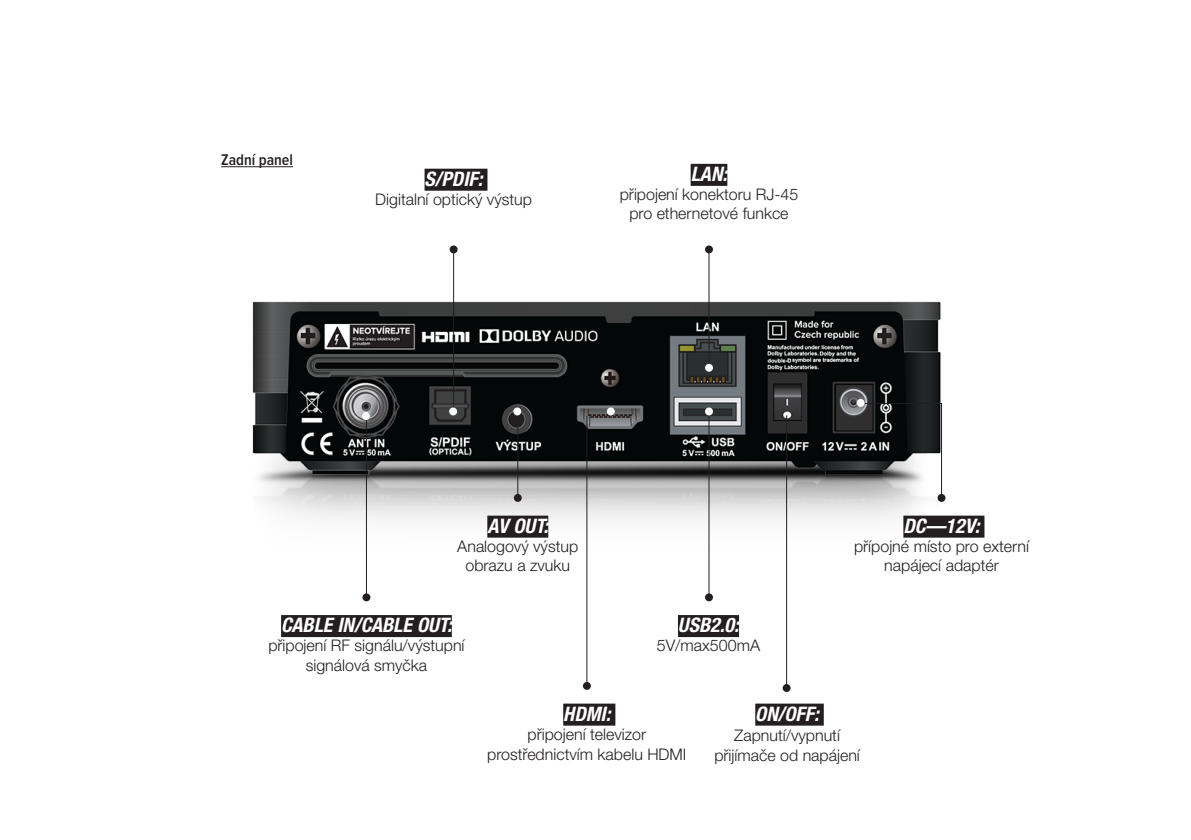
<style>
.page{position:relative;width:1191px;height:840px;background:#fff}
.page>*{position:absolute;margin:0;border:0;box-sizing:border-box;transform-origin:0 0}
.t1{font:italic 700 condensed 20px "Helvetica Neue LT Pro";color:#fff}
.t2{font:300 16px/20px "Helvetica Neue LT Pro";color:#231f20;text-align:center}
.t3{font:600 16px "Proxima Nova Cond";color:#231f20}
</style>
<div class="page">
<img style="left:252px;top:289px;width:706px;height:290px">
<hr style="left:860px;top:402px;width:82px;height:1px;background:#231f20">
<hr style="left:221px;top:166px;width:72px;height:1px;background:#231f20">
<div style="left:678px;top:614px;width:61px;height:22px;background:#231f20"></div>
<div style="left:690px;top:164px;width:37px;height:22px;background:#231f20"></div>
<div style="left:903px;top:515px;width:81px;height:22px;background:#231f20"></div>
<div style="left:563px;top:703px;width:52px;height:22px;background:#231f20"></div>
<div style="left:755px;top:703px;width:68px;height:22px;background:#231f20"></div>
<div style="left:281px;top:614px;width:171px;height:22px;background:#231f20"></div>
<div style="left:487px;top:515px;width:61px;height:22px;background:#231f20"></div>
<div style="left:424px;top:168px;width:63px;height:22px;background:#231f20"></div>
<hr style="left:708px;top:411px;width:1px;height:186px;background:#231f20">
<hr style="left:786px;top:415px;width:1px;height:272px;background:#231f20">
<hr style="left:941px;top:403px;width:1px;height:94px;background:#231f20">
<hr style="left:586px;top:415px;width:1px;height:270px;background:#231f20">
<hr style="left:366px;top:420px;width:1px;height:177px;background:#231f20">
<hr style="left:517px;top:422px;width:1px;height:75px;background:#231f20">
<hr style="left:453px;top:249px;width:1px;height:166px;background:#231f20">
<hr style="left:708px;top:249px;width:1px;height:118px;background:#231f20">
<div style="left:705px;top:593px;width:8px;height:8px;background:#231f20;border-radius:50%"></div>
<svg style="left:782px;top:683px;width:8px;height:8px"></svg>
<svg style="left:937px;top:493px;width:8px;height:8px"></svg>
<div style="left:583px;top:681px;width:8px;height:8px;background:#231f20;border-radius:50%"></div>
<div style="left:362px;top:593px;width:8px;height:8px;background:#231f20;border-radius:50%"></div>
<div style="left:514px;top:493px;width:8px;height:8px;background:#231f20;border-radius:50%"></div>
<div style="left:449px;top:245px;width:8px;height:8px;background:#231f20;border-radius:50%"></div>
<div style="left:705px;top:245px;width:8px;height:8px;background:#231f20;border-radius:50%"></div>
<div style="left:705px;top:363px;width:8px;height:8px;background:#fff;border-radius:50%"></div>
<div style="left:705px;top:407px;width:8px;height:8px;background:#fff;border-radius:50%"></div>
<div style="left:607px;top:407px;width:8px;height:8px;background:#fff;border-radius:50%"></div>
<div style="left:513px;top:407px;width:8px;height:8px;background:#fff;border-radius:50%"></div>
<div style="left:449px;top:407px;width:8px;height:8px;background:#fff;border-radius:50%"></div>
<div style="left:362px;top:412px;width:8px;height:8px;background:#fff;border-radius:50%"></div>
<div style="left:856px;top:399px;width:8px;height:7px;background:#fff;border-radius:50%"></div>
<p class="t3" style="left:221px;top:150px;width:73px">Zadní panel</p>
<p class="t1" style="left:424px;top:166px;width:60px">S/PDIF:</p>
<p class="t2" style="left:375px;top:189px;width:158px">Digitalní optický výstup</p>
<p class="t1" style="left:690px;top:161px;width:38px">LAN:</p>
<p class="t2" style="left:620px;top:184px;width:180px">připojení konektoru RJ-45</p>
<p class="t2" style="left:629px;top:203px;width:161px">pro ethernetové funkce</p>
<p class="t1" style="left:487px;top:513px;width:62px">AV OUT:</p>
<p class="t2" style="left:457px;top:535px;width:122px">Analogový výstup</p>
<p class="t2" style="left:465px;top:554px;width:106px">obrazu a zvuku</p>
<p class="t1" style="left:281px;top:612px;width:172px">CABLE IN/CABLE OUT:</p>
<p class="t2" style="left:268px;top:635px;width:198px">připojení RF signálu/výstupní</p>
<p class="t2" style="left:306px;top:654px;width:123px">signálová smyčka</p>
<p class="t1" style="left:678px;top:612px;width:63px">USB2.0:</p>
<p class="t2" style="left:657px;top:635px;width:105px">5V/max500mA</p>
<p class="t1" style="left:903px;top:513px;width:78px">DC—12V:</p>
<p class="t2" style="left:854px;top:535px;width:176px">přípojné místo pro externí</p>
<p class="t2" style="left:884px;top:554px;width:116px">napájecí adaptér</p>
<p class="t1" style="left:563px;top:701px;width:49px">HDMI:</p>
<p class="t2" style="left:487px;top:723px;width:201px">připojení televizor prostřednictvím kabelu HDMI</p>
<p class="t1" style="left:755px;top:701px;width:65px">ON/OFF:</p>
<p class="t2" style="left:714px;top:724px;width:147px">Zapnutí/vypnutí přijímače od napájení</p>
</div>
